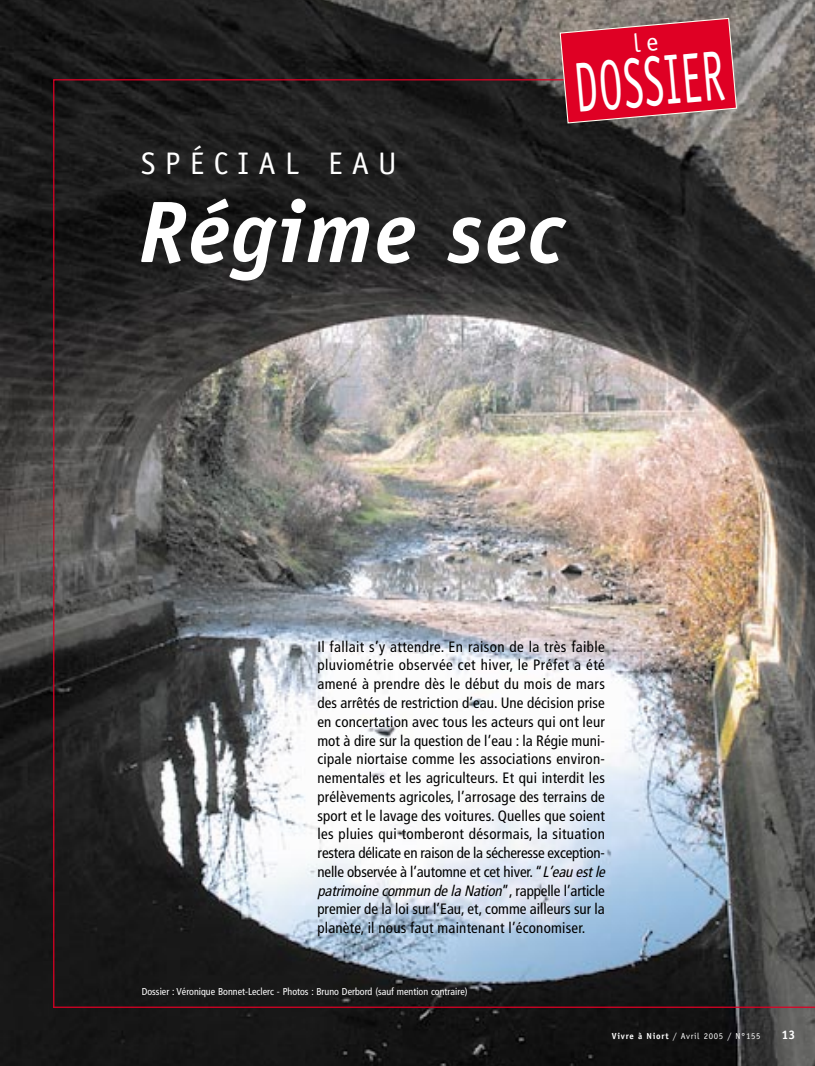
<style>
.page{position:relative;width:815px;height:1066px;background:#fff}
.page>*{position:absolute;margin:0;border:0;box-sizing:border-box;transform-origin:0 0}
.t1{font:italic 700 87.5px "Officina Sans";letter-spacing:.03em;color:#fff}
.t2{font:70.75px "Officina Sans";color:#fff;scale:.6 1}
.t3{font:31.25px "Officina Sans";letter-spacing:.3em;color:#fff}
.t4{font:condensed 15px/18.8px "Frutiger";letter-spacing:.015em;color:#000}
.t5{font:700 12.5px "Officina Sans";color:#fff}
.t6{font:condensed 10px "Frutiger";color:#fff}
.t7{font:8.75px "Officina Sans";letter-spacing:.075em;color:#fff}
.s1{font-style:italic}
.s2{font-weight:700}
</style>
<div class="page">
<img style="left:0;top:0;width:815px;height:1065px">
<svg style="left:559px;top:17px;width:179px;height:107px"></svg>
<h2 class="t2" style="left:572px;top:61px;width:252px;rotate:-5deg">DOSSIER</h2>
<h3 class="t3" style="left:141px;top:152px;width:257px">SPÉCIAL EAU</h3>
<h1 class="t1" style="left:139px;top:198px;width:426px">Régime sec</h1>
<p class="t4" style="left:317px;top:638px;width:292px">Il fallait s’y attendre. En raison de la très faible pluviométrie observée cet hiver, le Préfet a été amené à prendre dès le début du mois de mars des arrêtés de restriction d’eau. Une décision prise en concertation avec tous les acteurs qui ont leur mot à dire sur la question de l’eau : la Régie muni&shy;cipale niortaise comme les associations environ&shy;nementales et les agriculteurs. Et qui interdit les prélèvements agricoles, l’arrosage des terrains de sport et le lavage des voitures. Quelles que soient les pluies qui tomberont désormais, la situation restera délicate en raison de la sécheresse exception&shy;nelle observée à l’automne et cet hiver. “<span class="s1">L’eau estle patrimoine commun de la Nation</span>” , r a p p e l l e l ’ a rt i c l e premier de la loi sur l’Eau, et, comme ailleurs sur la planète, il nous faut maintenant l’économiser.</p>
<p class="t6" style="left:142px;top:987px;width:327px">Dossier : Véronique Bonnet-Leclerc - Photos : Bruno Derbord (sauf mention contraire)</p>
<p class="t7" style="left:612px;top:1032px;width:150px"><span class="s2">Vivre à Niort</span> / Avril 2005 / N°155</p>
<p class="t5" style="left:781px;top:1029px;width:15px">13</p>
</div>
